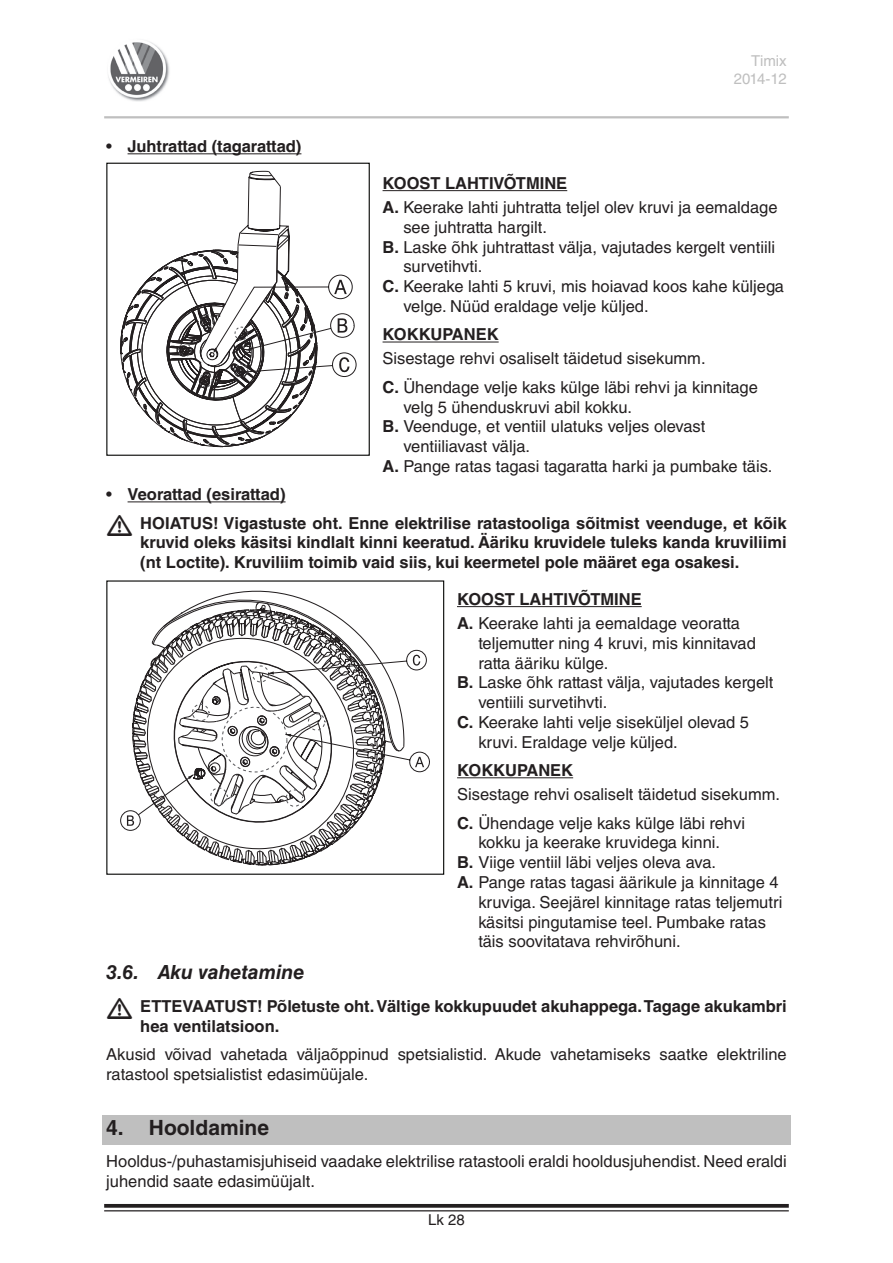
<style>
.page{position:relative;width:893px;height:1263px;background:#fff}
.page>*{position:absolute;margin:0;border:0;box-sizing:border-box;transform-origin:0 0}
.Pealkiri_01{font:700 21px "Helvetica LT Std";color:#231f20}
.Pealkiri_02{font:italic 700 19.5px "Helvetica LT Std";color:#231f20}
.numbers_00{font:16.5px/19.8px "Helvetica LT Std";color:#231f20}
.text_00{font:16.5px/19.8px "Helvetica LT Std";color:#231f20}
.NUmbers_02{font:700 16.5px/19.8px "Helvetica LT Std";color:#231f20;text-align:justify}
.Pealkiri_04{font:700 16.5px "Helvetica LT Std";color:#231f20}
.t1{font:15px/18px "Helvetica LT Std";letter-spacing:-.01em;color:#bfbfbf;text-align:right}
.t2{font:15px "Helvetica LT Std";color:#231f20}
.s1{font-weight:400}
.s2{font-weight:700}
</style>
<div class="page">
<img style="left:108px;top:41px;width:62px;height:60px">
<hr style="left:104px;top:116px;width:685px;height:2px;background:#bfbfbf">
<svg style="left:104px;top:1204px;width:685px;height:4px;background:#322e2f"></svg>
<hr style="left:104px;top:1210px;width:685px;height:1px;background:#231f20">
<hr style="left:128px;top:153px;width:173px;height:1px;background:#231f20">
<hr style="left:383px;top:190px;width:184px;height:1px;background:#231f20">
<hr style="left:383px;top:342px;width:116px;height:1px;background:#231f20">
<hr style="left:128px;top:501px;width:158px;height:1px;background:#231f20">
<hr style="left:457px;top:606px;width:185px;height:1px;background:#231f20">
<hr style="left:457px;top:777px;width:116px;height:1px;background:#231f20">
<div style="left:102px;top:1115px;width:689px;height:30px;background:#bfbfbf"></div>
<div style="left:106px;top:163px;width:264px;height:293px;border:1px solid #040503"></div>
<svg style="left:120px;top:170px;width:236px;height:278px"></svg>
<svg style="left:120px;top:580px;width:310px;height:286px"></svg>
<p class="NUmbers_02" style="left:106px;top:136px;width:197px"><span class="s1">•</span> Juhtrattad (tagarattad)</p>
<p class="t1" style="left:734px;top:52px;width:54px">Timix<br>2014-12</p>
<p class="Pealkiri_04" style="left:383px;top:173px;width:186px">KOOST LAHTIVÕTMINE</p>
<p class="numbers_00" style="left:403px;top:197px;width:376px;text-indent:-21px"><span class="s2">A.</span> Keerake lahti juhtratta teljel olev kruvi ja eemaldage see juhtratta hargilt.</p>
<p class="numbers_00" style="left:403px;top:237px;width:373px;text-indent:-21px"><span class="s2">B.</span> Laske õhk juhtrattast välja, vajutades kergelt ventiili survetihvti.</p>
<p class="numbers_00" style="left:403px;top:276px;width:382px;text-indent:-21px"><span class="s2">C.</span> Keerake lahti 5 kruvi, mis hoiavad koos kahe küljega velge. Nüüd eraldage velje küljed.</p>
<p class="Pealkiri_04" style="left:383px;top:324px;width:118px">KOKKUPANEK</p>
<p class="text_00" style="left:383px;top:349px;width:325px">Sisestage rehvi osaliselt täidetud sisekumm.</p>
<p class="numbers_00" style="left:403px;top:377px;width:356px;text-indent:-21px"><span class="s2">C.</span> Ühendage velje kaks külge läbi rehvi ja kinnitage velg 5 ühenduskruvi abil kokku.</p>
<p class="numbers_00" style="left:403px;top:417px;width:304px;text-indent:-21px"><span class="s2">B.</span> Veenduge, et ventiil ulatuks veljes olevast ventiiliavast välja.</p>
<p class="text_00" style="left:383px;top:456px;width:391px"><span class="s2">A.</span> Pange ratas tagasi tagaratta harki ja pumbake täis.</p>
<p class="NUmbers_02" style="left:106px;top:484px;width:181px"><span class="s1">•</span> Veorattad (esirattad)</p>
<p class="NUmbers_02" style="left:140px;top:513px;width:648px">HOIATUS! Vigastuste oht. Enne elektrilise ratastooliga sõitmist veenduge, et kõik kruvid oleks käsitsi kindlalt kinni keeratud. Ääriku kruvidele tuleks kanda kruviliimi (nt Loctite). Kruviliim toimib vaid siis, kui keermetel pole määret ega osakesi.</p>
<p class="Pealkiri_04" style="left:457px;top:589px;width:186px">KOOST LAHTIVÕTMINE</p>
<p class="numbers_00" style="left:478px;top:613px;width:279px;text-indent:-21px"><span class="s2">A.</span> Keerake lahti ja eemaldage veoratta teljemutter ning 4 kruvi, mis kinnitavad ratta ääriku külge.</p>
<p class="numbers_00" style="left:478px;top:673px;width:297px;text-indent:-21px"><span class="s2">B.</span> Laske õhk rattast välja, vajutades kergelt ventiili survetihvti.</p>
<p class="numbers_00" style="left:478px;top:712px;width:272px;text-indent:-21px"><span class="s2">C.</span> Keerake lahti velje siseküljel olevad 5 kruvi. Eraldage velje küljed.</p>
<p class="Pealkiri_04" style="left:457px;top:760px;width:118px">KOKKUPANEK</p>
<p class="text_00" style="left:457px;top:784px;width:325px">Sisestage rehvi osaliselt täidetud sisekumm.</p>
<p class="numbers_00" style="left:457px;top:813px;width:289px;text-align:center"><span class="s2">C.</span> Ühendage velje kaks külge läbi rehvi kokku ja keerake kruvidega kinni.</p>
<p class="numbers_00" style="left:457px;top:852px;width:261px"><span class="s2">B.</span> Viige ventiil läbi veljes oleva ava.</p>
<p class="numbers_00" style="left:478px;top:872px;width:306px;text-indent:-21px"><span class="s2">A.</span> Pange ratas tagasi äärikule ja kinnitage 4 kruviga. Seejärel kinnitage ratas teljemutri käsitsi pingutamise teel. Pumbake ratas täis soovitatava rehvirõhuni.</p>
<p class="Pealkiri_02" style="left:106px;top:960px;width:200px">3.6. Aku vahetamine</p>
<p class="NUmbers_02" style="left:140px;top:996px;width:648px">ETTEVAATUST! Põletuste oht. Vältige kokkupuudet akuhappega. Tagage akukambri hea ventilatsioon.</p>
<p class="text_00" style="left:106px;top:1044px;width:682px">Akusid võivad vahetada väljaõppinud spetsialistid. Akude vahetamiseks saatke elektriline ratastool spetsialistist edasimüüjale.</p>
<p class="Pealkiri_01" style="left:106px;top:1114px;width:164px">4. Hooldamine</p>
<p class="text_00" style="left:106px;top:1151px;width:682px">Hooldus-/puhastamisjuhiseid vaadake elektrilise ratastooli eraldi hooldusjuhendist. Need eraldi juhendid saate edasimüüjalt.</p>
<p class="t2" style="left:428px;top:1211px;width:38px">Lk 28</p>
</div>
